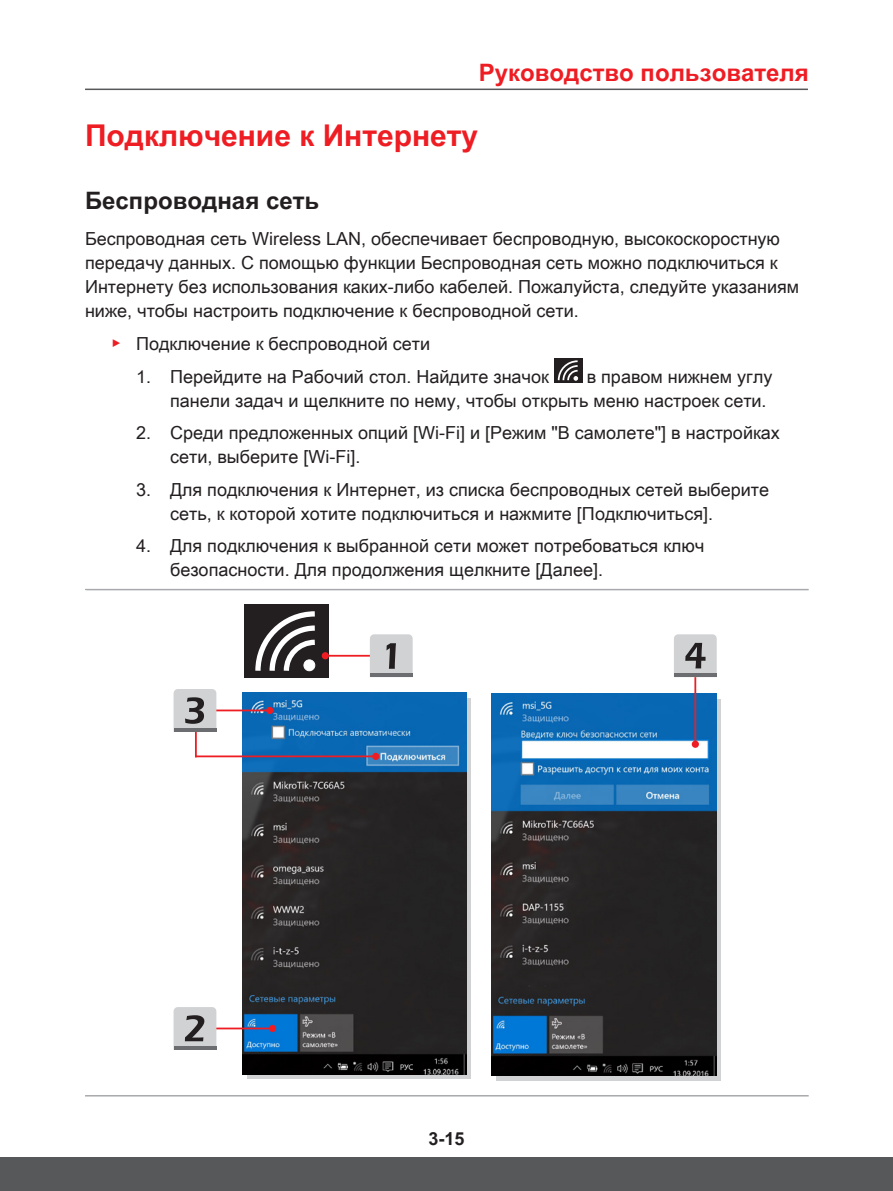
<style>
.page{position:relative;width:893px;height:1191px;background:#fff}
.page>*{position:absolute;margin:0;border:0;box-sizing:border-box;transform-origin:0 0}
.Title_1{font:700 30px "Arial Unicode MS";color:#ee1d23}
.t1{font:700 24px "Arial Unicode MS";color:#ee1d23}
.Title_2{font:700 24px "Arial Unicode MS";color:#231f20}
.Text_Left_-_8{font:18px/24px "Arial Unicode MS";color:#231f20}
.t2{font:700 18px "Arial Unicode MS";color:#231f20}
.s1{color:#ee1d23}
</style>
<div class="page">
<hr style="left:85px;top:89px;width:723px;height:1px;background:#57585a">
<div style="left:0;top:1157px;width:893px;height:34px;background:#57585a"></div>
<div style="left:554px;top:358px;width:28px;height:24px;background:#231f20"></div>
<svg style="left:557px;top:360px;width:22px;height:21px"></svg>
<hr style="left:85px;top:589px;width:724px;height:1px;background:#a8a9ad">
<hr style="left:85px;top:1095px;width:724px;height:1px;background:#a8a9ad">
<hr style="left:195px;top:713px;width:2px;height:44px;background:#ee1d23">
<div style="left:244px;top:604px;width:84px;height:73px;background:#231f20"></div>
<svg style="left:255px;top:611px;width:61px;height:61px"></svg>
<div style="left:247px;top:698px;width:224px;height:380px;background:#d1d2d4"></div>
<img style="left:242px;top:692px;width:225px;height:382px">
<hr style="left:325px;top:655px;width:68px;height:1px;background:#ee1d23">
<div style="left:322px;top:652px;width:7px;height:7px;background:#ee1d23;border-radius:50%"></div>
<svg style="left:370px;top:634px;width:43px;height:43px;background:#b9b9bb"></svg>
<div style="left:497px;top:699px;width:224px;height:381px;background:linear-gradient(to right,#d1d2d4,#d1d2d4)"></div>
<img style="left:492px;top:693px;width:224px;height:383px">
<hr style="left:694px;top:666px;width:2px;height:78px;background:#ee1d23">
<div style="left:692px;top:740px;width:7px;height:8px;background:#ee1d23;border-radius:50%"></div>
<svg style="left:674px;top:634px;width:43px;height:43px;background:#b1b1b3"></svg>
<hr style="left:204px;top:1027px;width:69px;height:2px;background:#ee1d23">
<div style="left:269px;top:1025px;width:7px;height:7px;background:#ee1d23;border-radius:50%"></div>
<hr style="left:195px;top:755px;width:181px;height:2px;background:#ee1d23">
<div style="left:372px;top:753px;width:7px;height:7px;background:#ee1d23;border-radius:50%"></div>
<hr style="left:201px;top:709px;width:69px;height:2px;background:#ee1d23">
<div style="left:266px;top:707px;width:7px;height:7px;background:#ee1d23;border-radius:50%"></div>
<svg style="left:174px;top:689px;width:42px;height:43px;background:#aeafb0"></svg>
<svg style="left:174px;top:1007px;width:42px;height:43px;background:#afafb1"></svg>
<h2 class="t1" style="left:479px;top:55px;width:332px">Руководство пользователя</h2>
<p class="Title_1" style="left:85px;top:113px;width:395px">Подключение к Интернету</p>
<p class="Title_2" style="left:85px;top:183px;width:236px">Беспроводная сеть</p>
<p class="Text_Left_-_8" style="left:85px;top:227px;width:716px">Беспроводная сеть Wireless LAN, обеспечивает беспроводную, высокоскоростную передачу данных. С помощью функции Беспроводная сеть можно подключиться к Интернету без использования каких-либо кабелей. Пожалуйста, следуйте указаниям ниже, чтобы настроить подключение к беспроводной сети.</p>
<p class="Text_Left_-_8" style="left:111px;top:331px;width:321px"><span class="s1">▶</span> Подключение к беспроводной сети</p>
<p class="Text_Left_-_8" style="left:136px;top:364px;width:415px">1. Перейдите на Рабочий стол. Найдите значок</p>
<p class="Text_Left_-_8" style="left:170px;top:364px;width:604px;text-indent:417px">в правом нижнем углу панели задач и щелкните по нему, чтобы открыть меню настроек сети.</p>
<p class="Text_Left_-_8" style="left:170px;top:420px;width:611px;text-indent:-34px">2. Среди предложенных опций [Wi-Fi] и [Режим "В самолете"] в настройках сети, выберите [Wi-Fi].</p>
<p class="Text_Left_-_8" style="left:170px;top:477px;width:601px;text-indent:-34px">3. Для подключения к Интернет, из списка беспроводных сетей выберите сеть, к которой хотите подключиться и нажмите [Подключиться].</p>
<p class="Text_Left_-_8" style="left:170px;top:533px;width:536px;text-indent:-34px">4. Для подключения к выбранной сети может потребоваться ключ безопасности. Для продолжения щелкните [Далее].</p>
<p class="t2" style="left:428px;top:1125px;width:38px">3-15</p>
</div>
